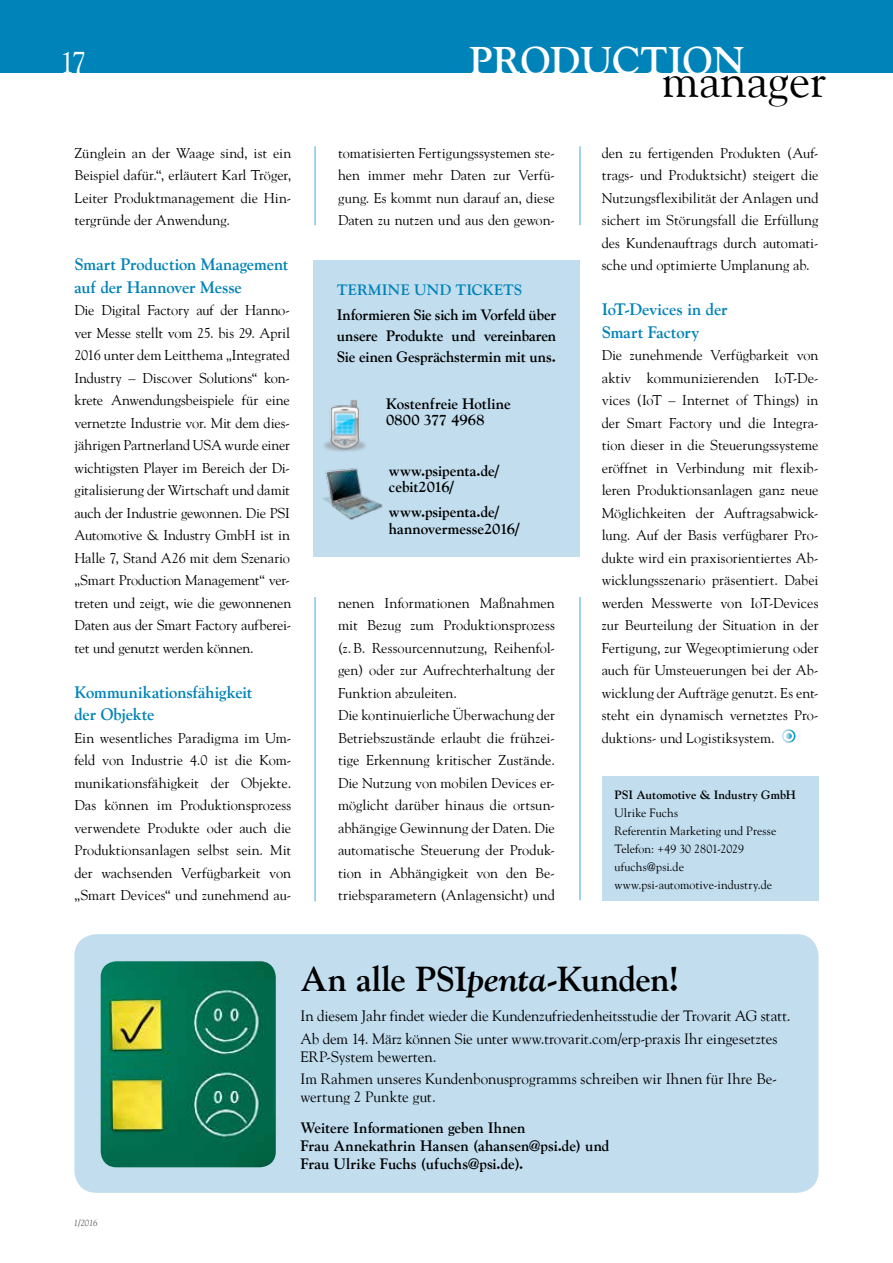
<style>
.page{position:relative;width:893px;height:1263px;background:#fff}
.page>*{position:absolute;margin:0;border:0;box-sizing:border-box;transform-origin:0 0}
.t1{font:47.7px "Goudy";color:#000}
.t2{font:700 38.4px "Goudy";color:#fff}
.t3{font:700 34.5px "Goudy";letter-spacing:-.015em;color:#000}
.t4{font:30px "Goudy";color:#fff}
.t5{font:700 16.5px/22.5px "Goudy";letter-spacing:-.01em;color:#0083b8}
.t6{font:700 15px/16.5px "Goudy";letter-spacing:-.005em;color:#000}
.t7{font:15px/22.2px "Goudy";letter-spacing:-.005em;color:#000}
.t8{font:700 15px "Goudy";letter-spacing:.015em;color:#0083b8}
.t9{font:14.25px/22.5px "Goudy";color:#000;text-align:justify}
.t10{font:12px/18px "Goudy";letter-spacing:.005em;color:#000}
.t11{font:700 12px "Goudy";color:#000}
.t12{font:italic 9px "Goudy";color:#565655}
.s1{font-style:italic}
</style>
<div class="page">
<div style="left:0;top:0;width:893px;height:72px;background:#0083b8"></div>
<div style="left:602px;top:776px;width:217px;height:125px;background:#c1ddee"></div>
<hr style="left:580px;top:597px;width:1px;height:303px;background:#40aad3">
<hr style="left:315px;top:597px;width:1px;height:304px;background:#40aad3">
<div style="left:313px;top:260px;width:267px;height:297px;background:#c1ddee"></div>
<img style="left:324px;top:400px;width:42px;height:51px">
<img style="left:322px;top:468px;width:61px;height:52px">
<div style="left:782px;top:729px;width:13px;height:14px;border:2px solid #fff;border-radius:50%"></div>
<svg style="left:786px;top:733px;width:6px;height:6px"></svg>
<div style="left:75px;top:935px;width:743px;height:257px;background:#c1ddee;border-radius:21px"></div>
<div style="left:74px;top:934px;width:745px;height:259px;border:2px solid #c1ddee;border-radius:21px"></div>
<img style="left:101px;top:961px;width:175px;height:206px">
<hr style="left:580px;top:146px;width:1px;height:79px;background:#40aad3">
<hr style="left:315px;top:146px;width:1px;height:79px;background:#40aad3">
<h3 class="t4" style="left:60px;top:44px;width:28px">17</h3>
<p class="t9" style="left:74px;top:141px;width:218px">Zünglein an der Waage sind, ist ein Beispiel dafür.“, erläutert Karl Tröger, Leiter Produktmanagement die Hin&shy;tergründe der Anwendung.</p>
<p class="t5" style="left:74px;top:253px;width:215px">Smart Production Management auf der Hannover Messe</p>
<p class="t9" style="left:74px;top:299px;width:218px">Die Digital Factory auf der Hanno&shy;ver Messe stellt vom 25. bis 29. April 2016 unter dem Leitthema „Integrated Industry – Discover Solutions“ kon&shy;krete Anwendungsbeispiele für eine vernetzte Industrie vor. Mit dem dies&shy;jährigen Partnerland USA wurde einer wichtigsten Player im Bereich der Di&shy;gitalisierung der Wirtschaft und damit auch der Industrie gewonnen. Die PSI Automotive &amp; Industry GmbH ist in Halle 7, Stand A26 mit dem Szenario „Smart Production Management“ ver&shy;treten und zeigt, wie die gewonnenen Daten aus der Smart Factory aufberei&shy;tet und genutzt werden können.</p>
<p class="t5" style="left:74px;top:680px;width:179px">Kommunikationsfähigkeit der Objekte</p>
<p class="t9" style="left:74px;top:726px;width:218px">Ein wesentliches Paradigma im Um&shy;feld von Industrie 4.0 ist die Kom&shy;munikationsfähigkeit der Objekte.<br>Das können im Produktionsprozess verwendete Produkte oder auch die Produktionsanlagen selbst sein. Mit der wachsenden Verfügbarkeit von „Smart Devices“ und zunehmend au-</p>
<h2 class="t2" style="left:469px;top:37px;width:277px">PRODUCTION</h2>
<h1 class="t1" style="left:662px;top:51px;width:166px">manager</h1>
<p class="t9" style="left:338px;top:141px;width:218px">tomatisierten Fertigungssystemen ste&shy;hen immer mehr Daten zur Verfü&shy;gung. Es kommt nun darauf an, diese Daten zu nutzen und aus den gewon-</p>
<p class="t8" style="left:337px;top:281px;width:187px">TERMINE UND TICKETS</p>
<p class="t6" style="left:337px;top:304px;width:221px;line-height:21px;text-align:justify">Informieren Sie sich im Vorfeld über unsere Produkte und vereinbaren Sie einen Gesprächstermin mit uns.</p>
<p class="t6" style="left:386px;top:395px;width:126px">Kostenfreie Hotline<br>0800 377 4968</p>
<p class="t6" style="left:389px;top:462px;width:112px">www.psipenta.de/ cebit2016/</p>
<p class="t6" style="left:389px;top:503px;width:132px">www.psipenta.de/ hannovermesse2016/</p>
<p class="t9" style="left:338px;top:591px;width:218px;text-align:left">nenen Informationen Maßnahmen mit Bezug zum Produktionsprozess (z.B. Ressourcennutzung, Reihenfol&shy;gen) oder zur Aufrechterhaltung der Funktion abzuleiten.<br>Die kontinuierliche Überwachung der Betriebszustände erlaubt die frühzei&shy;tige Erkennung kritischer Zustände.<br>Die Nutzung von mobilen Devices er&shy;möglicht darüber hinaus die ortsun&shy;abhängige Gewinnung der Daten. Die automatische Steuerung der Produk&shy;tion in Abhängigkeit von den Be&shy;triebsparametern (Anlagensicht) und</p>
<p class="t9" style="left:602px;top:141px;width:218px">den zu fertigenden Produkten (Auf&shy;trags- und Produktsicht) steigert die Nutzungsflexibilität der Anlagen und sichert im Störungsfall die Erfüllung des Kundenauftrags durch automati&shy;sche und optimierte Umplanung ab.</p>
<p class="t5" style="left:602px;top:298px;width:127px">IoT-Devices in der<br>Smart Factory</p>
<p class="t9" style="left:602px;top:344px;width:218px">Die zunehmende Verfügbarkeit von aktiv kommunizierenden IoT-De&shy;vices (IoT – Internet of Things) in der Smart Factory und die Integra&shy;tion dieser in die Steuerungssysteme eröffnet in Verbindung mit flexib&shy;leren Produktionsanlagen ganz neue Möglichkeiten der Auftragsabwick&shy;lung. Auf der Basis verfügbarer Pro&shy;dukte wird ein praxisorientiertes Ab&shy;wicklungsszenario präsentiert. Dabei werden Messwerte von IoT-Devices zur Beurteilung der Situation in der Fertigung, zur Wegeoptimierung oder auch für Umsteuerungen bei der Ab&shy;wicklung der Aufträge genutzt. Es ent&shy;steht ein dynamisch vernetztes Pro&shy;duktions- und Logistiksystem.</p>
<p class="t11" style="left:614px;top:787px;width:183px">PSI Automotive &amp; Industry GmbH</p>
<p class="t10" style="left:614px;top:803px;width:163px">Ulrike Fuchs<br>Referentin Marketing und Presse<br>Telefon: +49 30 2801-2029 ufuchs@psi.de www.psi-automotive-industry.de</p>
<p class="t12" style="left:74px;top:1217px;width:25px">1/2016</p>
<h3 class="t3" style="left:301px;top:957px;width:381px">An alle PSI<span class="s1">penta</span>-Kunden!</h3>
<p class="t7" style="left:301px;top:1004px;width:492px">In diesem Jahr findet wieder die Kundenzufriedenheitsstudie der Trovarit AG statt.<br>Ab dem 14. März können Sie unter www.trovarit.com/erp-praxis Ihr eingesetztes</p>
<p class="t7" style="left:301px;top:1045px;width:478px">ERP-System bewerten.<br>Im Rahmen unseres Kundenbonusprogramms schreiben wir Ihnen für Ihre Be-</p>
<p class="t7" style="left:301px;top:1085px;width:137px">wertung 2 Punkte gut.</p>
<p class="t6" style="left:301px;top:1118px;width:310px;line-height:18px">Weitere Informationen geben Ihnen<br>Frau Annekathrin Hansen (ahansen@psi.de) und<br>Frau Ulrike Fuchs (ufuchs@psi.de).</p>
</div>
